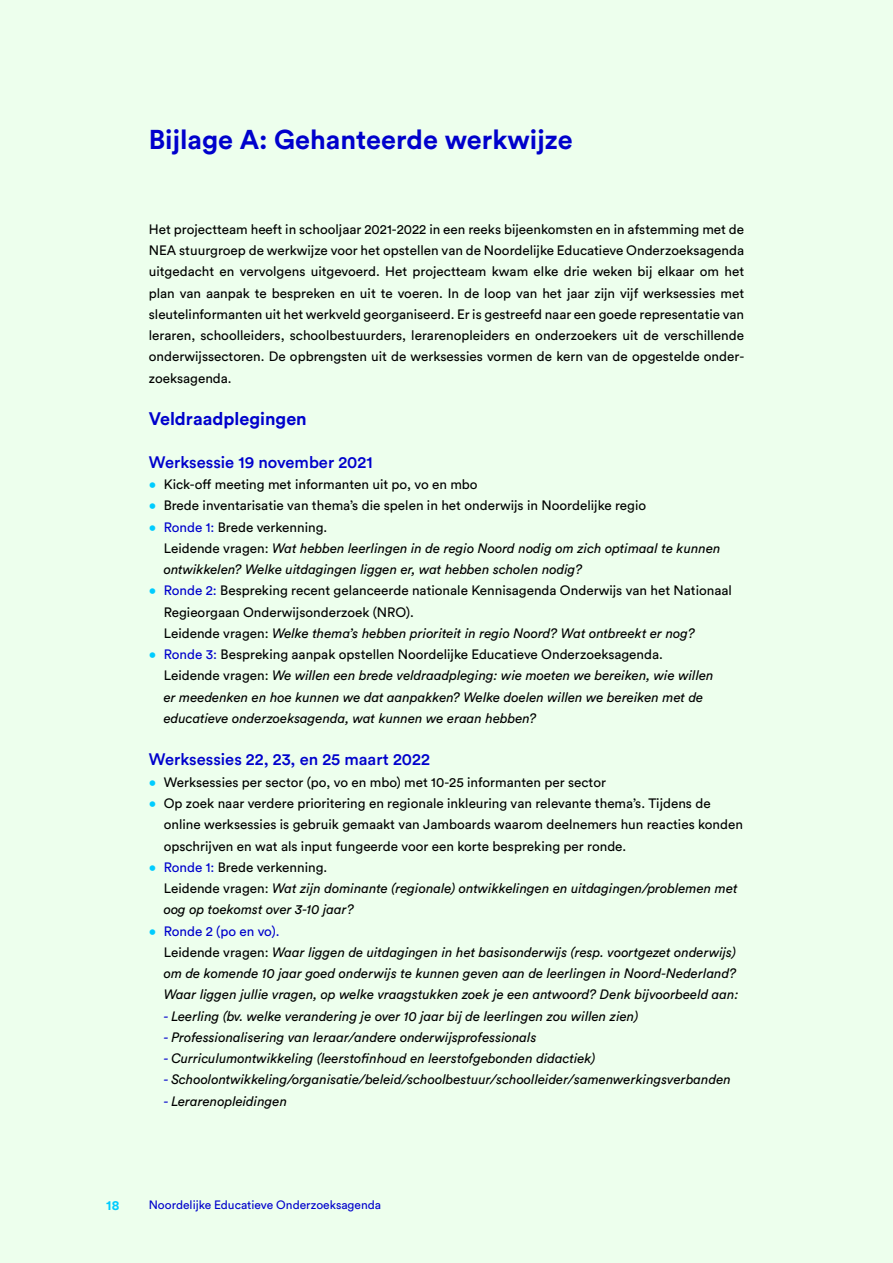
<style>
.page{position:relative;width:893px;height:1263px;background:#edffed}
.page>*{position:absolute;margin:0;border:0;box-sizing:border-box;transform-origin:0 0}
.t1{font:700 27px "Circular Std";color:#00c}
.t2{font:700 18px "Circular Std";color:#00c}
.t3{font:500 16.5px "Circular Std";color:#00c}
.t4{font:13.5px/21.3px "Circular Std";color:#000}
.t5{font:italic 13.5px/21.3px "Circular Std";color:#000}
.t6{font:700 13.5px "Circular Std";color:#0cf}
.t7{font:12px "Circular Std";color:#00c}
.s1{color:#0cf}
.s2{font-style:normal;color:#0cf}
.s3{font-style:normal;color:#00c}
.s4{font-style:normal}
.s5{color:#00c}
.s6{font-style:italic}
</style>
<div class="page">
<h1 class="t1" style="left:149px;top:122px;width:425px">Bijlage A: Gehanteerde werkwijze</h1>
<p class="t4" style="left:149px;top:218px;width:597px;text-align:justify">Het projectteam heeft in schooljaar 2021-2022 in een reeks bijeenkomsten en in afstemming met de NEA stuurgroep de werkwijze voor het opstellen van de Noordelijke Educatieve Onderzoeksagenda uitgedacht en vervolgens uitgevoerd. Het projectteam kwam elke drie weken bij elkaar om het plan van aanpak te bespreken en uit te voeren. In de loop van het jaar zijn vijf werksessies met sleutelinformanten uit het werkveld georganiseerd. Er is gestreefd naar een goede representatie van leraren, schoolleiders, schoolbestuurders, lerarenopleiders en onderzoekers uit de verschillende onderwijssectoren. De opbrengsten uit de werksessies vormen de kern van de opgestelde onder&shy;zoeksagenda.</p>
<h2 class="t2" style="left:149px;top:407px;width:159px">Veldraadplegingen</h2>
<p class="t3" style="left:149px;top:452px;width:225px">Werksessie 19 november 2021</p>
<p class="t4" style="left:149px;top:473px;width:330px"><span class="s1">•</span> Kick-off meeting met informanten uit po, vo en mbo</p>
<p class="t4" style="left:149px;top:495px;width:499px"><span class="s1">•</span> Brede inventarisatie van thema’s die spelen in het onderwijs in Noordelijke regio</p>
<p class="t5" style="left:164px;top:516px;width:558px;text-indent:-15px"><span class="s2">•</span> <span class="s3">Ronde 1:</span> <span class="s4">Brede verkenning.<br>Leidende vragen:</span> Wat hebben leerlingen in de regio Noord nodig om zich optimaal te kunnen ontwikkelen? Welke uitdagingen liggen er, wat hebben scholen nodig?</p>
<p class="t4" style="left:164px;top:580px;width:570px;text-indent:-15px"><span class="s1">•</span> <span class="s5">Ronde 2:</span> Bespreking recent gelanceerde nationale Kennisagenda Onderwijs van het Nationaal<br>Regieorgaan Onderwijsonderzoek (NRO).<br>Leidende vragen: <span class="s6">Welke thema’s hebben prioriteit in regio Noord? Wat ontbreekt er nog?</span></p>
<p class="t5" style="left:164px;top:644px;width:551px;text-indent:-15px"><span class="s2">•</span> <span class="s3">Ronde 3:</span> <span class="s4">Bespreking aanpak opstellen Noordelijke Educatieve Onderzoeksagenda.<br>Leidende vragen:</span> We willen een brede veldraadpleging: wie moeten we bereiken, wie willen er meedenken en hoe kunnen we dat aanpakken? Welke doelen willen we bereiken met de educatieve onderzoeksagenda, wat kunnen we eraan hebben?</p>
<p class="t3" style="left:149px;top:749px;width:283px">Werksessies 22, 23, en 25 maart 2022</p>
<p class="t4" style="left:149px;top:771px;width:459px"><span class="s1">•</span> Werksessies per sector (po, vo en mbo) met 10-25 informanten per sector</p>
<p class="t4" style="left:164px;top:792px;width:581px;text-indent:-15px"><span class="s1">•</span> Op zoek naar verdere prioritering en regionale inkleuring van relevante thema’s. Tijdens de online werksessies is gebruik gemaakt van Jamboards waarom deelnemers hun reacties konden opschrijven en wat als input fungeerde voor een korte bespreking per ronde.</p>
<p class="t5" style="left:164px;top:856px;width:575px;text-indent:-15px"><span class="s2">•</span> <span class="s3">Ronde 1:</span> <span class="s4">Brede verkenning.<br>Leidende vragen:</span> Wat zijn dominante (regionale) ontwikkelingen en uitdagingen/problemen met oog op toekomst over 3-10 jaar?</p>
<p class="t5" style="left:164px;top:920px;width:576px;text-indent:-15px"><span class="s2">•</span> <span class="s3">Ronde 2 (po en vo).<br></span><span class="s4">Leidende vragen:</span> Waar liggen de uitdagingen in het basisonderwijs (resp. voortgezet onderwijs) om de komende 10 jaar goed onderwijs te kunnen geven aan de leerlingen in Noord-Nederland?<br>Waar liggen jullie vragen, op welke vraagstukken zoek je een antwoord? Denk bijvoorbeeld aan:</p>
<p class="t5" style="left:164px;top:1005px;width:476px"><span class="s5">-</span> Leerling (bv. welke verandering je over 10 jaar bij de leerlingen zou willen zien)</p>
<p class="t5" style="left:164px;top:1026px;width:374px"><span class="s5">-</span> Professionalisering van leraar/andere onderwijsprofessionals</p>
<p class="t5" style="left:164px;top:1047px;width:433px"><span class="s5">-</span> Curriculumontwikkeling (leerstofinhoud en leerstofgebonden didactiek)</p>
<p class="t5" style="left:164px;top:1069px;width:569px"><span class="s5">-</span> Schoolontwikkeling/organisatie/beleid/schoolbestuur/schoolleider/samenwerkingsverbanden</p>
<p class="t5" style="left:164px;top:1090px;width:125px"><span class="s5">-</span> Lerarenopleidingen</p>
<p class="t6" style="left:106px;top:1197px;width:15px">18</p>
<p class="t7" style="left:149px;top:1197px;width:234px">Noordelijke Educatieve Onderzoeksagenda</p>
</div>
